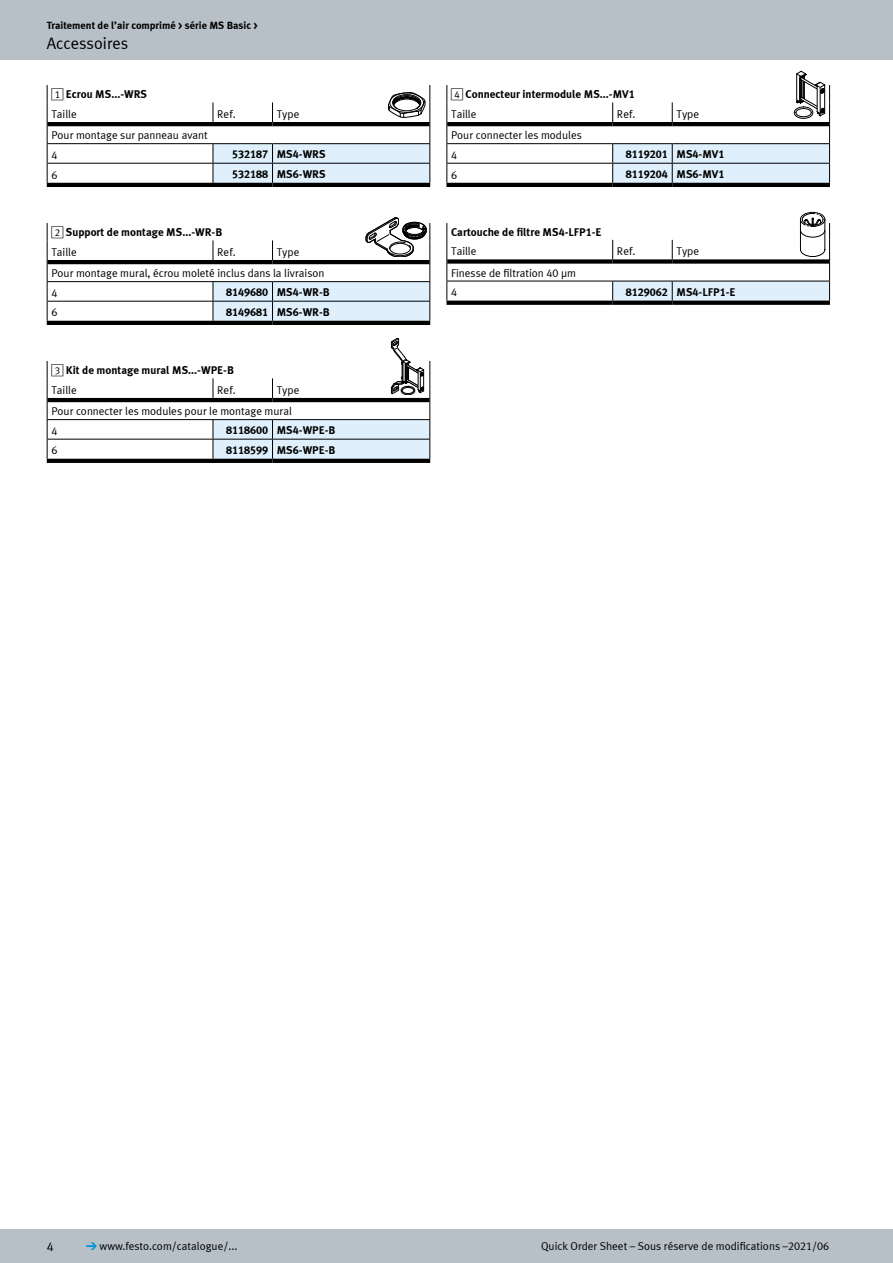
<style>
.page{position:relative;width:893px;height:1263px;background:#fff}
.page>*{position:absolute;margin:0;border:0;box-sizing:border-box;transform-origin:0 0}
.t1{font:16.5px "Meta Plus LF";color:#000}
.t2{font:12.75px "Meta Plus LF";color:#000}
.t3{font:11.25px/19.5px "Meta Plus LF";color:#000}
.t4{font:700 11.25px/19.5px "Meta Plus LF";color:#000}
.t5{font:700 10.5px "Meta Plus LF";color:#000}
.s1{font-family:"Meta Sond";font-weight:400}
.s2{font-weight:400}
.s3{font-family:"Meto Pict 182";color:#0095db}
</style>
<div class="page">
<div style="left:0;top:1229px;width:892px;height:34px;background:#b6c0c6"></div>
<div style="left:0;top:0;width:892px;height:60px;background:#b6c0c6"></div>
<hr style="left:47px;top:163px;width:166px;height:1px;background:#000">
<hr style="left:47px;top:183px;width:166px;height:4px;background:#000">
<hr style="left:213px;top:183px;width:60px;height:4px;background:#000">
<hr style="left:273px;top:183px;width:157px;height:4px;background:#000">
<hr style="left:48px;top:122px;width:165px;height:4px;background:#000">
<svg style="left:47px;top:85px;width:1px;height:98px"></svg>
<hr style="left:47px;top:143px;width:166px;height:1px;background:#000">
<hr style="left:47px;top:301px;width:166px;height:1px;background:#000">
<hr style="left:47px;top:321px;width:166px;height:4px;background:#000">
<hr style="left:213px;top:321px;width:60px;height:4px;background:#000">
<hr style="left:273px;top:321px;width:157px;height:4px;background:#000">
<hr style="left:48px;top:260px;width:165px;height:4px;background:#000">
<svg style="left:47px;top:223px;width:1px;height:98px"></svg>
<hr style="left:47px;top:281px;width:166px;height:1px;background:#000">
<hr style="left:47px;top:439px;width:166px;height:1px;background:#000">
<hr style="left:47px;top:459px;width:166px;height:4px;background:#000">
<hr style="left:213px;top:459px;width:60px;height:4px;background:#0b0b0b">
<hr style="left:273px;top:459px;width:157px;height:4px;background:#000">
<hr style="left:48px;top:398px;width:165px;height:4px;background:#000">
<svg style="left:47px;top:361px;width:1px;height:98px"></svg>
<hr style="left:47px;top:419px;width:166px;height:1px;background:#000">
<hr style="left:446px;top:163px;width:167px;height:1px;background:#000">
<hr style="left:446px;top:183px;width:167px;height:4px;background:#000">
<hr style="left:613px;top:183px;width:59px;height:4px;background:#000">
<hr style="left:672px;top:183px;width:158px;height:4px;background:#000">
<hr style="left:447px;top:122px;width:166px;height:4px;background:#000">
<svg style="left:446px;top:85px;width:1px;height:98px"></svg>
<hr style="left:446px;top:143px;width:167px;height:1px;background:#000">
<hr style="left:446px;top:281px;width:167px;height:1px;background:#000">
<svg style="left:446px;top:301px;width:167px;height:4px"></svg>
<svg style="left:613px;top:303px;width:59px;height:2px"></svg>
<svg style="left:672px;top:303px;width:158px;height:2px"></svg>
<div style="left:447px;top:259px;width:166px;height:5px;background:#000"></div>
<svg style="left:446px;top:223px;width:1px;height:78px"></svg>
<svg style="left:213px;top:85px;width:217px;height:100px"></svg>
<svg style="left:213px;top:217px;width:217px;height:106px"></svg>
<svg style="left:213px;top:338px;width:217px;height:123px"></svg>
<svg style="left:612px;top:71px;width:218px;height:114px"></svg>
<svg style="left:612px;top:211px;width:218px;height:92px"></svg>
<p class="t5" style="left:47px;top:19px;width:212px">Traitement de l’air comprimé &gt; série MS Basic &gt;</p>
<h1 class="t1" style="left:47px;top:34px;width:83px">Accessoires</h1>
<p class="t4" style="left:51px;top:84px;width:97px"><span class="s1">1</span> Ecrou MS...-WRS<br><span class="s2">Taille</span></p>
<p class="t3" style="left:217px;top:104px;width:20px">Ref.</p>
<p class="t3" style="left:277px;top:104px;width:24px">Type</p>
<p class="t3" style="left:51px;top:125px;width:158px">Pour montage sur panneau avant<br>4</p>
<p class="t4" style="left:232px;top:144px;width:95px">532187 MS4-WRS</p>
<p class="t3" style="left:51px;top:165px;width:8px">6</p>
<p class="t4" style="left:232px;top:164px;width:95px">532188 MS6-WRS</p>
<p class="t4" style="left:51px;top:222px;width:172px"><span class="s1">2</span> Support de montage MS...-WR-B<br><span class="s2">Taille</span></p>
<p class="t3" style="left:217px;top:242px;width:20px">Ref.</p>
<p class="t3" style="left:51px;top:241px;width:275px;line-height:21.6px;text-indent:225px">Type<br>Pour montage mural, écrou moleté inclus dans la livraison</p>
<p class="t3" style="left:51px;top:283px;width:8px">4</p>
<p class="t4" style="left:226px;top:282px;width:105px">8149680 MS4-WR-B</p>
<p class="t3" style="left:51px;top:303px;width:8px">6</p>
<p class="t4" style="left:226px;top:302px;width:105px">8149681 MS6-WR-B</p>
<p class="t4" style="left:51px;top:360px;width:184px"><span class="s1">3</span> Kit de montage mural MS...-WPE-B<br><span class="s2">Taille</span></p>
<p class="t3" style="left:217px;top:380px;width:20px">Ref.</p>
<p class="t3" style="left:51px;top:379px;width:250px;line-height:21.6px;text-indent:225px">Type<br>Pour connecter les modules pour le montage mural</p>
<p class="t3" style="left:51px;top:421px;width:8px">4</p>
<p class="t4" style="left:226px;top:420px;width:111px">8118600 MS4-WPE-B</p>
<p class="t3" style="left:51px;top:440px;width:8px">6</p>
<p class="t4" style="left:226px;top:440px;width:111px">8118599 MS6-WPE-B</p>
<p class="t4" style="left:451px;top:84px;width:185px"><span class="s1">4</span> Connecteur intermodule MS...-MV1<br><span class="s2">Taille</span></p>
<p class="t3" style="left:617px;top:104px;width:20px">Ref.</p>
<p class="t3" style="left:676px;top:104px;width:24px">Type</p>
<p class="t3" style="left:451px;top:125px;width:132px">Pour connecter les modules<br>4</p>
<p class="t4" style="left:626px;top:144px;width:100px">8119201 MS4-MV1</p>
<p class="t3" style="left:451px;top:165px;width:8px">6</p>
<p class="t4" style="left:626px;top:164px;width:100px">8119204 MS6-MV1</p>
<p class="t4" style="left:451px;top:222px;width:152px">Cartouche de filtre MS4-LFP1-E</p>
<p class="t3" style="left:451px;top:241px;width:27px">Taille</p>
<p class="t3" style="left:617px;top:241px;width:20px">Ref.</p>
<p class="t3" style="left:676px;top:241px;width:24px">Type</p>
<p class="t3" style="left:451px;top:263px;width:126px">Finesse de filtration 40 µm<br>4</p>
<p class="t4" style="left:626px;top:282px;width:111px">8129062 MS4-LFP1-E</p>
<p class="t2" style="left:47px;top:1239px;width:8px">4</p>
<p class="t3" style="left:86px;top:1236px;width:153px"><span class="s3">d</span> www.festo.com/catalogue/...</p>
<p class="t3" style="left:541px;top:1236px;width:290px">Quick Order Sheet – Sous réserve de modifications –2021/06</p>
</div>
